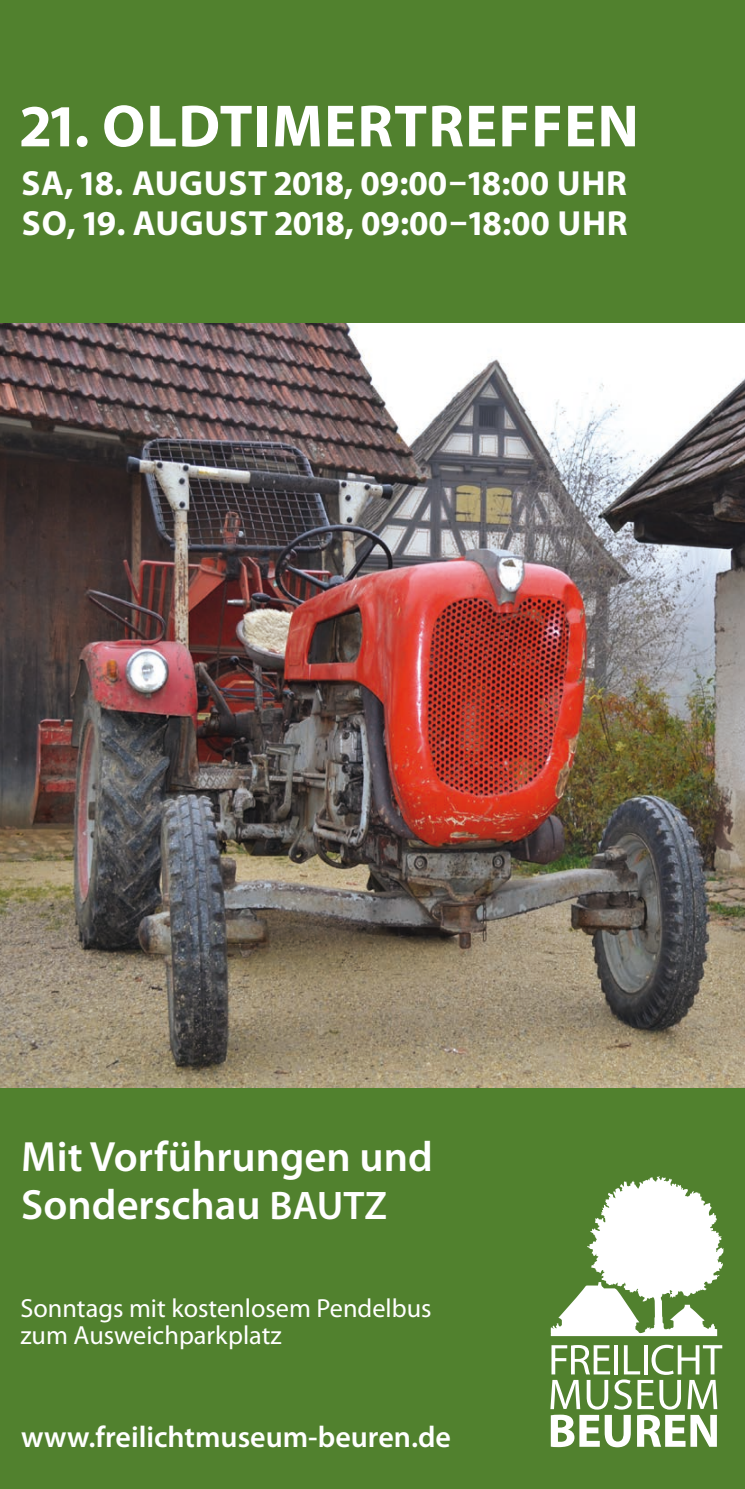
<style>
.page{position:relative;width:745px;height:1489px;background:#fff}
.page>*{position:absolute;margin:0;border:0;box-sizing:border-box;transform-origin:0 0}
.t1{font:700 60px "Myriad Pro";letter-spacing:.02em;color:#fff}
.t2{font:600 42.5px/48.8px "Myriad Pro";color:#fff}
.t3{font:700 35px/40px "Myriad Pro";color:#fff}
.t4{font:600 30px "Myriad Pro";color:#fff}
.t5{font:26.25px/27.5px "Myriad Pro";color:#fff}
.s1{font-size:40px}
</style>
<div class="page">
<div style="left:0;top:0;width:744px;height:1488px;background:#51812e"></div>
<svg style="left:550px;top:1344px;width:171px;height:103px"></svg>
<svg style="left:550px;top:1176px;width:173px;height:159px"></svg>
<img style="left:0;top:323px;width:744px;height:764px">
<h1 class="t1" style="left:21px;top:87px;width:618px">21. OLDTIMERTREFFEN</h1>
<p class="t3" style="left:22px;top:162px;width:607px">SA, 18. AUGUST 2018, 09:00–18:00 UHR<br>SO, 19. AUGUST 2018, 09:00–18:00 UHR</p>
<p class="t2" style="left:21px;top:1130px;width:413px">Mit Vorführungen und<br>Sonderschau <span class="s1">BAUTZ</span></p>
<p class="t5" style="left:20px;top:1293px;width:412px">Sonntags mit kostenlosem Pendelbus zum Ausweichparkplatz</p>
<p class="t4" style="left:21px;top:1417px;width:431px">www.freilichtmuseum-beuren.de</p>
</div>
